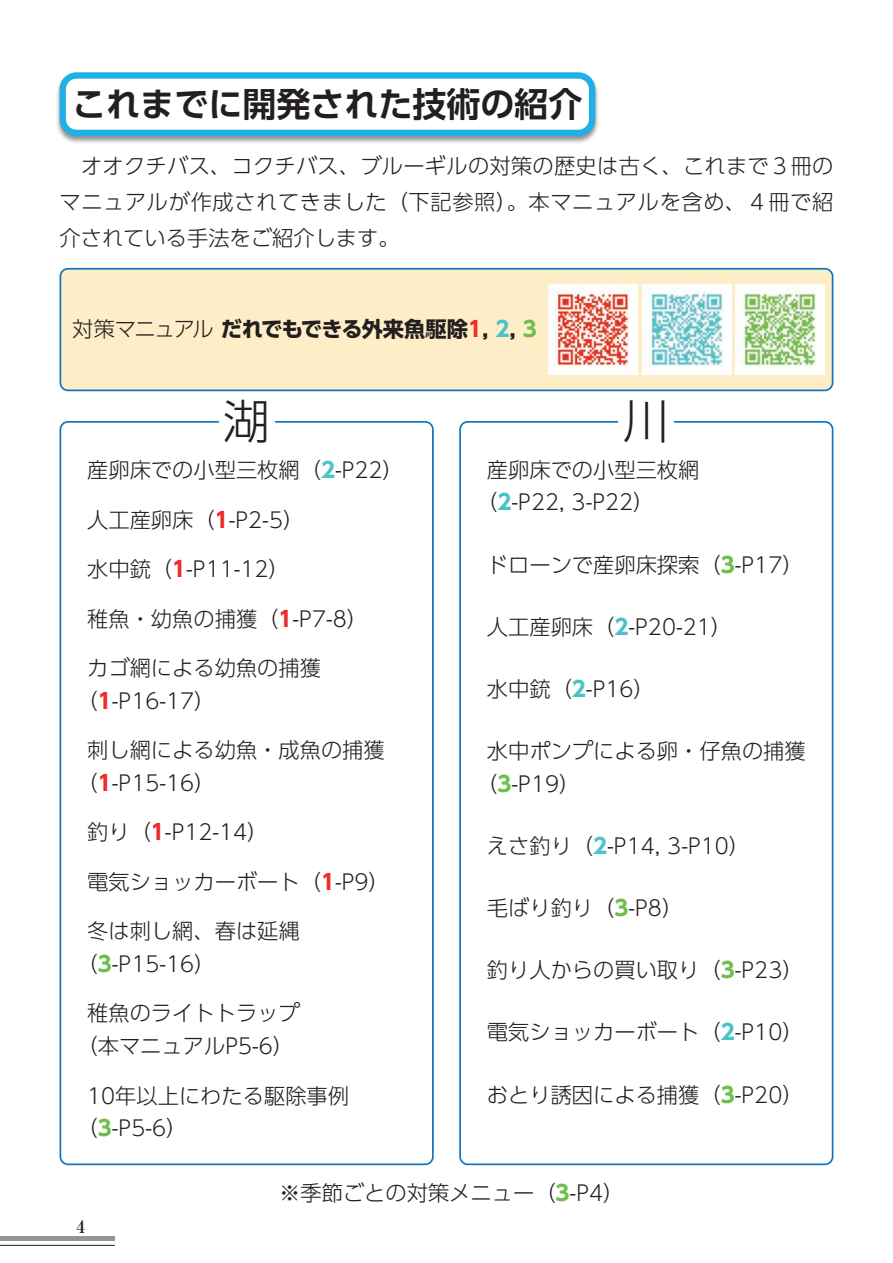
<style>
.page{position:relative;width:893px;height:1263px;background:#fff}
.page>*{position:absolute;margin:0;border:0;box-sizing:border-box;transform-origin:0 0}
.t1{font:300 46.8px "UD Shin Go Pro";color:#231f20}
.t2{font:700 34.05px "UD Shin Go Pro De";color:#231f20}
.t3{font:300 21.3px/32.5px "UD Shin Go Pro";color:#231f20}
.t4{font:700 21.3px "UD Shin Go Pro";letter-spacing:-.02em;color:#231f20}
.t5{font:700 16.95px "Ryumin Pr 6";color:#231f20}
.s1{font-weight:300}
.s2{color:#ee2d28}
.s3{color:#4cc2c8}
.s4{color:#70bf4c}
.s5{font-weight:700;color:#4cc2c8}
.s6{font-weight:700;color:#ee2d28}
.s7{font-weight:700;color:#70bf4c}
</style>
<div class="page">
<div style="left:60px;top:421px;width:374px;height:744px;border:2px solid #1074bc;border-radius:8px"></div>
<div style="left:459px;top:421px;width:374px;height:744px;border:2px solid #1074bc;border-radius:8px"></div>
<div style="left:60px;top:269px;width:773px;height:121px;background:#feeec8;border-radius:8px"></div>
<div style="left:60px;top:268px;width:773px;height:123px;border:2px solid #1074bc;border-radius:8px"></div>
<div style="left:55px;top:72px;width:545px;height:73px;background:#231f20;opacity:.5"></div>
<div style="left:63px;top:75px;width:529px;height:58px;background:#fff;border-radius:14px"></div>
<div style="left:60px;top:72px;width:535px;height:64px;border:6px solid #1fb0e6;border-radius:14px"></div>
<img style="left:736px;top:285px;width:89px;height:89px">
<img style="left:642px;top:285px;width:89px;height:89px">
<img style="left:549px;top:285px;width:89px;height:89px">
<div style="left:219px;top:398px;width:55px;height:46px;background:#fff"></div>
<div style="left:619px;top:398px;width:55px;height:46px;background:#fff"></div>
<div style="left:0;top:1236px;width:115px;height:5px;background:#939598"></div>
<hr style="left:0;top:1245px;width:115px;height:1px;background:#231f20">
<p class="t2" style="left:72px;top:76px;width:512px">これまでに開発された技術の紹介</p>
<p class="t3" style="left:60px;top:147px;width:775px;line-height:36.2px;text-align:justify">　オオクチバス、コクチバス、ブルーギルの対策の歴史は古く、これまで３冊のマニュアルが作成されてきました（下記参照）。本マニュアルを含め、４冊で紹介されている手法をご紹介します。</p>
<p class="t4" style="left:72px;top:311px;width:466px"><span class="s1">対策マニュアル</span> だれでもできる外来魚駆除<span class="s2">1</span>, <span class="s3">2</span>, <span class="s4">3</span></p>
<p class="t1" style="left:223px;top:383px;width:48px">湖</p>
<p class="t1" style="left:623px;top:383px;width:48px">川</p>
<p class="t3" style="left:87px;top:453px;width:318px">産卵床での小型三枚網（<span class="s5">2</span>-P22）</p>
<p class="t3" style="left:87px;top:502px;width:219px">人工産卵床（<span class="s6">1</span>-P2-5）</p>
<p class="t3" style="left:87px;top:552px;width:204px">水中銃（<span class="s6">1</span>-P11-12）</p>
<p class="t3" style="left:87px;top:601px;width:282px">稚魚・幼魚の捕獲（<span class="s6">1</span>-P7-8）</p>
<p class="t3" style="left:77px;top:651px;width:246px;text-indent:11px">カゴ網による幼魚の捕獲（<span class="s6">1</span>-P16-17）</p>
<p class="t3" style="left:77px;top:733px;width:310px;text-indent:11px">刺し網による幼魚・成魚の捕獲（<span class="s6">1</span>-P15-16）</p>
<p class="t3" style="left:87px;top:815px;width:183px">釣り（<span class="s6">1</span>-P12-14）</p>
<p class="t3" style="left:87px;top:865px;width:304px">電気ショッカーボート（<span class="s6">1</span>-P9）</p>
<p class="t3" style="left:77px;top:914px;width:225px;text-indent:11px">冬は刺し網、春は延縄（<span class="s7">3</span>-P15-16）</p>
<p class="t3" style="left:77px;top:996px;width:225px;text-align:center">稚魚のライトトラップ（本マニュアルP5-6）</p>
<p class="t3" style="left:77px;top:1078px;width:274px;text-indent:11px">10年以上にわたる駆除事例（<span class="s7">3</span>-P5-6）</p>
<p class="t3" style="left:476px;top:453px;width:225px;text-indent:11px">産卵床での小型三枚網（<span class="s5">2</span>-P22, 3-P22）</p>
<p class="t3" style="left:487px;top:547px;width:318px">ドローンで産卵床探索（<span class="s7">3</span>-P17）</p>
<p class="t3" style="left:487px;top:610px;width:247px">人工産卵床（<span class="s5">2</span>-P20-21）</p>
<p class="t3" style="left:487px;top:672px;width:169px">水中銃（<span class="s5">2</span>-P16）</p>
<p class="t3" style="left:476px;top:734px;width:331px;text-indent:11px">水中ポンプによる卵・仔魚の捕獲（<span class="s7">3</span>-P19）</p>
<p class="t3" style="left:487px;top:829px;width:265px">えさ釣り（<span class="s5">2</span>-P14, 3-P10）</p>
<p class="t3" style="left:487px;top:891px;width:198px">毛ばり釣り（<span class="s7">3</span>-P8）</p>
<p class="t3" style="left:487px;top:953px;width:318px">釣り人からの買い取り（<span class="s7">3</span>-P23）</p>
<p class="t3" style="left:487px;top:1015px;width:318px">電気ショッカーボート（<span class="s5">2</span>-P10）</p>
<p class="t3" style="left:487px;top:1077px;width:318px">おとり誘因による捕獲（<span class="s7">3</span>-P20）</p>
<p class="t5" style="left:77px;top:1213px;width:10px">4</p>
<p class="t3" style="left:279px;top:1176px;width:347px">※季節ごとの対策メニュー（<span class="s7">3</span>-P4）</p>
</div>
